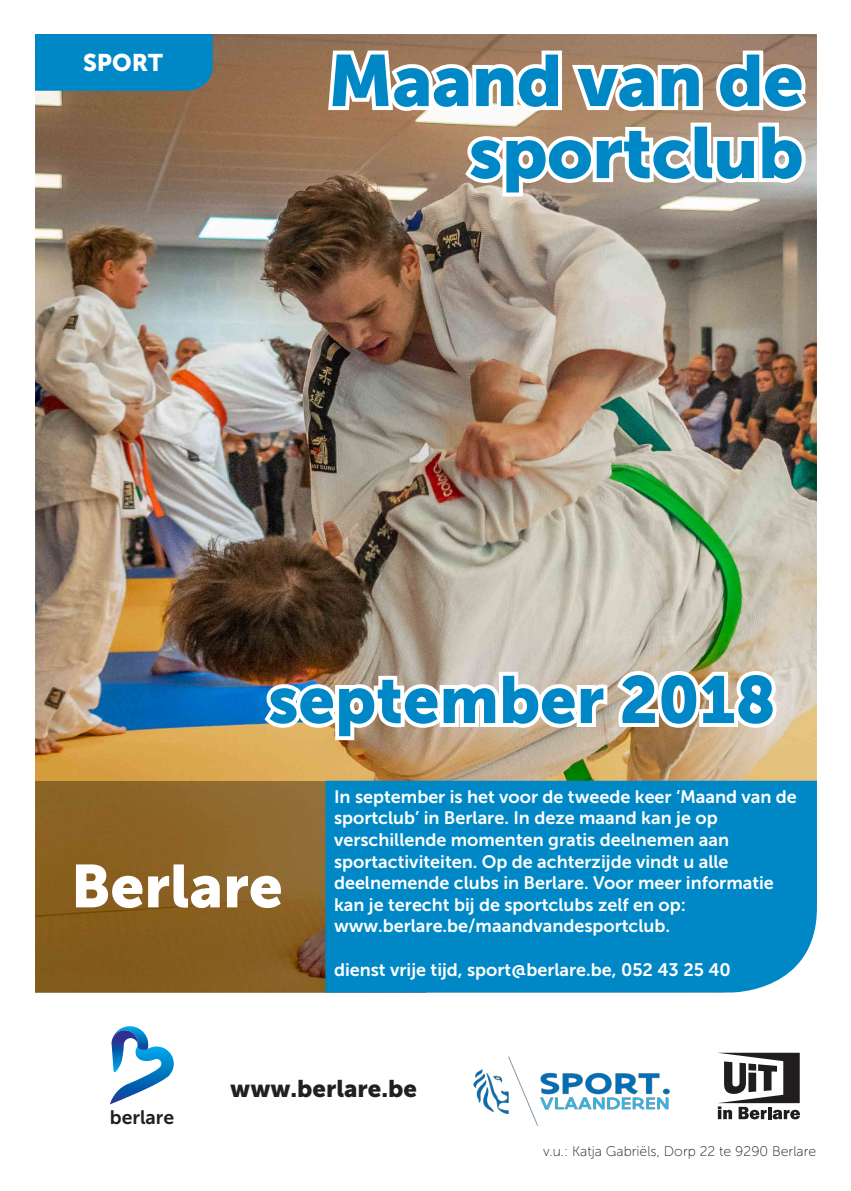
<style>
.page{position:relative;width:851px;height:1191px;background:#fff}
.page>*{position:absolute;margin:0;border:0;box-sizing:border-box;transform-origin:0 0}
.TITEL{font:72px/72px "Museo Sans 900";letter-spacing:-.01em;color:#0088c6;text-align:right}
.t1{font:66px "Museo Sans 900";color:#0088c6}
.TUSSENTITEL{font:60px "Museo Sans 900";color:#fff}
.TUSSENTITEL-2{font:24px "Museo Sans 900";color:#231f20}
.t2{font:24px "Museo Sans 900";color:#fff}
.t3{font:19.4px "Museo Sans 700";color:#231f20}
.BODYTEKST{font:18px/21.6px "Museo Sans 700";color:#fff}
.t4{font:14px "Museo Sans 100";color:#231f20}
</style>
<div class="page">
<img style="left:35px;top:34px;width:781px;height:746px">
<svg style="left:110px;top:1026px;width:64px;height:78px"></svg>
<svg style="left:324px;top:44px;width:485px;height:161px"></svg>
<svg style="left:258px;top:667px;width:522px;height:77px"></svg>
<svg style="left:35px;top:780px;width:290px;height:212px;background:#896124"></svg>
<div style="left:35px;top:34px;width:178px;height:57px;background:#0088c6"></div>
<div style="left:325px;top:780px;width:491px;height:212px;background:#0088c6"></div>
<svg style="left:717px;top:1052px;width:82px;height:67px"></svg>
<img style="left:473px;top:1056px;width:197px;height:70px">
<p class="t2" style="left:83px;top:49px;width:82px">SPORT</p>
<p class="TITEL" style="left:328px;top:45px;width:477px">Maand van de sportclub</p>
<p class="t1" style="left:268px;top:662px;width:509px">september 2018</p>
<p class="TUSSENTITEL" style="left:71px;top:852px;width:213px">Berlare</p>
<p class="BODYTEKST" style="left:334px;top:785px;width:464px">In september is het voor de tweede keer ‘Maand van de sportclub’ in Berlare. In deze maand kan je op verschillende momenten gratis deelnemen aan sportactiviteiten. Op de achterzijde vindt u alle deelnemende clubs in Berlare. Voor meer informatie kan je terecht bij de sportclubs zelf en op:</p>
<p class="BODYTEKST" style="left:334px;top:915px;width:337px">www.berlare.be/maandvandesportclub.</p>
<p class="BODYTEKST" style="left:334px;top:958px;width:398px">dienst vrije tijd, sport@berlare.be, 052 43 25 40</p>
<p class="t3" style="left:110px;top:1106px;width:66px">berlare</p>
<p class="TUSSENTITEL-2" style="left:230px;top:1074px;width:188px">www.berlare.be</p>
<p class="t4" style="left:543px;top:1144px;width:274px">v.u.: Katja Gabriëls, Dorp 22 te 9290 Berlare</p>
</div>
